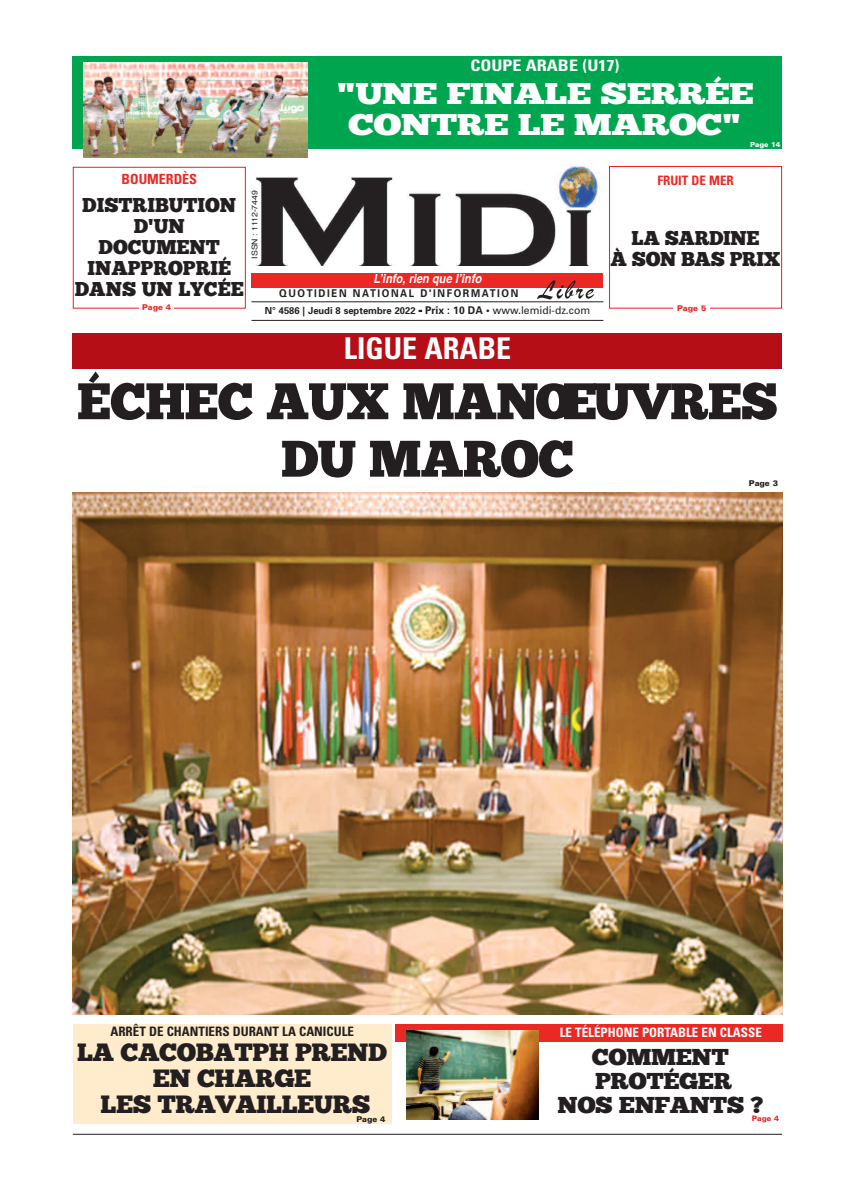
<style>
.page{position:relative;width:854px;height:1191px;background:#fff}
.page>*{position:absolute;margin:0;border:0;box-sizing:border-box;transform-origin:0 0}
.t1{font:51.3px/57.5px "Chunk Five";letter-spacing:-.02em;color:#231f20;text-align:center}
.t2{font:30px/31px "Chunk Five";letter-spacing:-.02em;color:#fff;text-align:center;scale:1.26 1}
.t3{font:700 condensed 30px "Univers";color:#fff}
.t4{font:25px/26px "Chunk Five";letter-spacing:-.02em;color:#231f20;text-align:center;scale:1.05 1}
.t5{font:23px/24px "Chunk Five";letter-spacing:-.02em;color:#231f20;text-align:center;scale:1.08 1}
.t6{font:20px/21px "Chunk Five";color:#231f20;text-align:center}
.t7{font:20px/21px "Chunk Five";letter-spacing:-.02em;color:#231f20;text-align:center}
.t8{font:700 condensed 15.8px "Univers";color:#fff;scale:1.14 1}
.t9{font:700 condensed 14px "Univers";color:#ea2924}
.t10{font:700 condensed 13px "Univers";color:#231f20}
.t11{font:700 condensed 13px "Univers";color:#fff}
.t12{font:700 condensed 13px "Univers";color:#ea2924}
.t13{font:italic 700 12.6px "Helvetica";color:#fff;scale:.87 1}
.t14{font:700 10.7px "Univers";letter-spacing:.165em;color:#231f20;scale:.91 1}
.t15{font:700 9.7px "Univers";color:#231f20}
.t16{font:8px "Helvetica";color:#231f20;scale:1.1 1}
.t17{font:900 8px "Univers";color:#ea2924}
.t18{font:900 8px "Univers";color:#231f20}
.t19{font:900 7.5px "Univers";color:#ea2924}
.t20{font:900 7px "Univers";color:#fff}
.s1{font-size:10.7px}
.s2{font-weight:400;font-size:10.7px}
</style>
<div class="page">
<div style="left:73px;top:1024px;width:318px;height:100px;background:#feeccd"></div>
<div style="left:73px;top:167px;width:173px;height:142px;border:1px solid #ee1d23"></div>
<div style="left:608px;top:166px;width:173px;height:143px;border:1px solid #ee1d23"></div>
<img style="left:255px;top:163px;width:345px;height:102px">
<hr style="left:251px;top:320px;width:352px;height:1px;background:#231f20">
<hr style="left:251px;top:301px;width:352px;height:1px;background:#231f20">
<div style="left:251px;top:273px;width:352px;height:15px;background:#ea2924"></div>
<hr style="left:73px;top:1133px;width:708px;height:1px;background:#231f20">
<div style="left:139px;top:304px;width:35px;height:9px;background:#fff"></div>
<div style="left:673px;top:305px;width:36px;height:9px;background:#fff"></div>
<div style="left:73px;top:57px;width:708px;height:92px;background:#00a54f"></div>
<img style="left:73px;top:492px;width:708px;height:522px">
<div style="left:395px;top:1024px;width:386px;height:17px;background:#ea2924"></div>
<div style="left:73px;top:333px;width:708px;height:36px;background:#b50e16"></div>
<div style="left:407px;top:1030px;width:131px;height:94px;background:linear-gradient(to right,#fff,#fff)"></div>
<img style="left:407px;top:1030px;width:131px;height:89px">
<svg style="left:537px;top:280px;width:56px;height:19px"></svg>
<img style="left:83px;top:63px;width:224px;height:95px">
<h3 class="t8" style="left:470px;top:60px;width:132px">COUPE ARABE (U17)</h3>
<h2 class="t2" style="left:336px;top:78px;width:333px">"UNE FINALE SERRÉE<br>CONTRE LE MAROC"</h2>
<p class="t20" style="left:749px;top:142px;width:32px">Page 14</p>
<h3 class="t9" style="left:121px;top:173px;width:77px">BOUMERDÈS</h3>
<h3 class="t12" style="left:657px;top:176px;width:78px">FRUIT DE MER</h3>
<h3 class="t6" style="left:75px;top:194px;width:170px">DISTRIBUTION<br>D'UN<br>DOCUMENT<br>INAPPROPRIÉ<br>DANS UN LYCÉE</h3>
<p class="t16" style="left:251px;top:259px;width:64px;rotate:-90deg">ISSN : 1112-7449</p>
<h3 class="t7" style="left:610px;top:228px;width:171px">LA SARDINE<br>À SON BAS PRIX</h3>
<p class="t13" style="left:373px;top:273px;width:126px">L’info, rien que l’info</p>
<p class="t14" style="left:279px;top:290px;width:264px">QUOTIDIEN NATIONAL D'INFORMATION</p>
<p class="t17" style="left:142px;top:304px;width:31px">Page 4</p>
<p class="t17" style="left:677px;top:305px;width:31px">Page 5</p>
<p class="t15" style="left:265px;top:307px;width:326px">N° 4586 | Jeudi 8 septembre 2022 <span class="s1">- Prix : 10 DA •</span> <span class="s2">www.lemidi-dz.com</span></p>
<h2 class="t3" style="left:343px;top:337px;width:169px">LIGUE ARABE</h2>
<h1 class="t1" style="left:77px;top:373px;width:702px">ÉCHEC AUX MANŒUVRES<br>DU MAROC</h1>
<p class="t18" style="left:748px;top:480px;width:31px">Page 3</p>
<h3 class="t10" style="left:110px;top:1027px;width:245px">ARRÊT DE CHANTIERS DURANT LA CANICULE</h3>
<h3 class="t4" style="left:77px;top:1039px;width:296px">LA CACOBATPH PREND<br>EN CHARGE<br>LES TRAVAILLEURS</h3>
<h3 class="t11" style="left:559px;top:1027px;width:203px">LE TÉLÉPHONE PORTABLE EN CLASSE</h3>
<h3 class="t5" style="left:557px;top:1044px;width:192px">COMMENT<br>PROTÉGER<br>NOS ENFANTS ?</h3>
<p class="t18" style="left:356px;top:1116px;width:31px">Page 4</p>
<p class="t19" style="left:751px;top:1115px;width:29px">Page 4</p>
</div>
